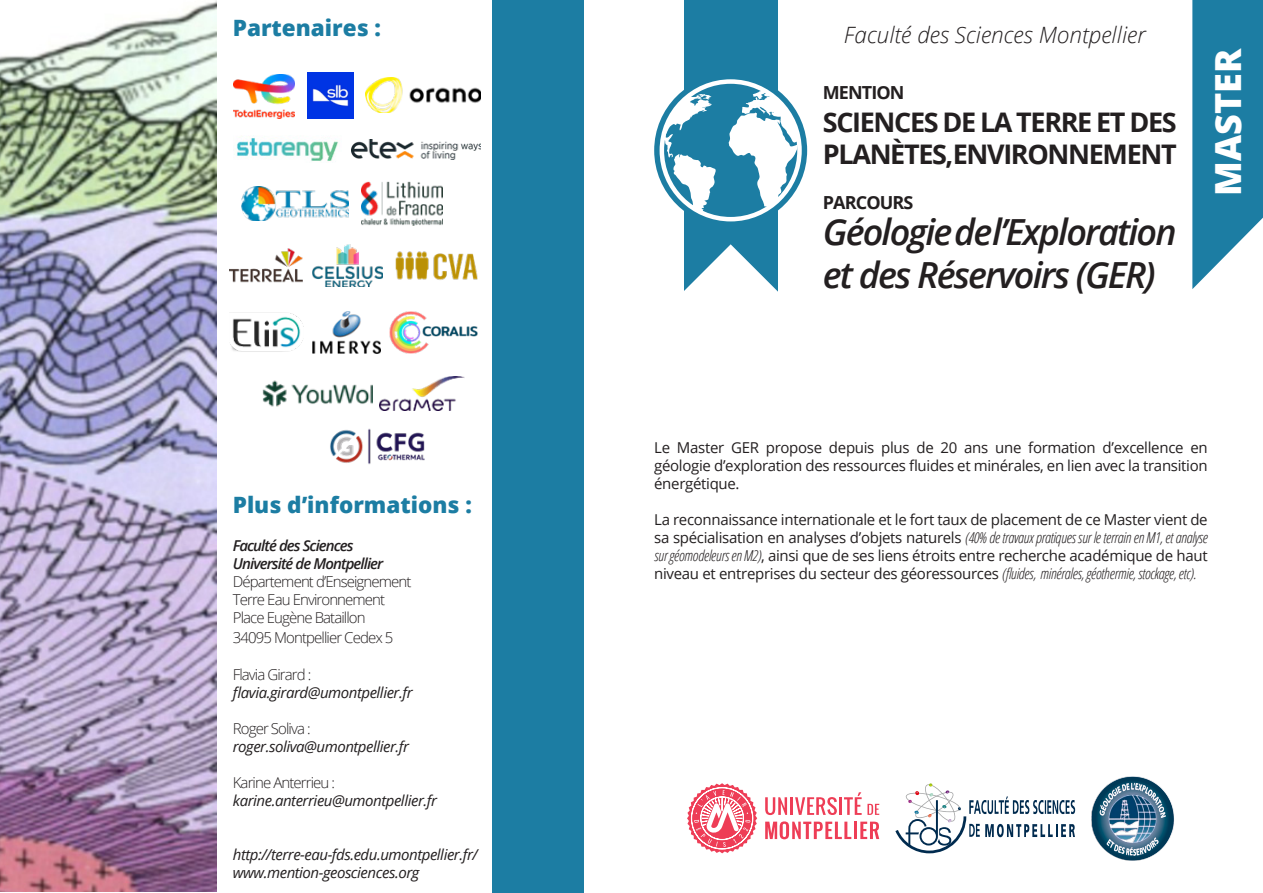
<style>
.page{position:relative;width:1263px;height:893px;background:#fff}
.page>*{position:absolute;margin:0;border:0;box-sizing:border-box;transform-origin:0 0}
.t1{font:italic 600 36px/43.2px "Open Sans";letter-spacing:-.05em;color:#231f20}
.t2{font:800 36px "Open Sans";color:#fff}
.t3{font:700 27px/32.4px "Open Sans";letter-spacing:-.05em;color:#231f20}
.t4{font:800 22.5px "Open Sans";color:#1c7da3}
.t5{font:italic 300 22.5px "Open Sans";color:#231f20}
.t6{font:700 18px "Open Sans";letter-spacing:-.05em;color:#231f20}
.t7{font:15px/18px "Open Sans";letter-spacing:-.02em;color:#231f20;text-align:justify}
.t8{font:italic 15px "Open Sans";letter-spacing:-.03em;color:#231f20}
.t9{font:300 15px "Open Sans";letter-spacing:-.06em;color:#231f20}
.t10{font:italic 600 15px "Open Sans";letter-spacing:-.06em;color:#231f20}
.s1{font-weight:300;font-style:italic;font-stretch:condensed}
</style>
<div class="page">
<div style="left:492px;top:0;width:91px;height:893px;background:#1c7da3"></div>
<svg style="left:1192px;top:0;width:71px;height:289px;background:#398dae"></svg>
<div style="left:684px;top:0;width:94px;height:292px;background:#1c7da3"></div>
<svg style="left:684px;top:244px;width:94px;height:48px"></svg>
<div style="left:654px;top:74px;width:153px;height:153px;background:#1c7da3;border-radius:50%"></div>
<svg style="left:660px;top:79px;width:142px;height:142px"></svg>
<hr style="left:839px;top:797px;width:3px;height:18px;background:#ee3d56">
<hr style="left:854px;top:822px;width:3px;height:17px;background:#ee3d56">
<svg style="left:860px;top:822px;width:19px;height:17px"></svg>
<svg style="left:844px;top:792px;width:35px;height:23px"></svg>
<svg style="left:795px;top:797px;width:42px;height:18px"></svg>
<svg style="left:765px;top:797px;width:22px;height:18px"></svg>
<hr style="left:790px;top:797px;width:3px;height:18px;background:#ee3d56">
<svg style="left:765px;top:821px;width:86px;height:18px"></svg>
<svg style="left:687px;top:783px;width:70px;height:70px"></svg>
<img style="left:1091px;top:776px;width:83px;height:84px">
<svg style="left:895px;top:783px;width:180px;height:70px"></svg>
<img style="left:233px;top:74px;width:62px;height:44px">
<img style="left:307px;top:72px;width:46px;height:46px">
<img style="left:366px;top:78px;width:115px;height:35px">
<img style="left:236px;top:137px;width:103px;height:25px">
<img style="left:351px;top:139px;width:130px;height:20px">
<img style="left:242px;top:187px;width:107px;height:34px">
<img style="left:362px;top:181px;width:80px;height:45px">
<img style="left:230px;top:249px;width:72px;height:34px">
<img style="left:312px;top:244px;width:71px;height:43px">
<img style="left:395px;top:251px;width:82px;height:29px">
<img style="left:230px;top:312px;width:73px;height:40px">
<img style="left:313px;top:311px;width:67px;height:42px">
<img style="left:390px;top:311px;width:87px;height:42px">
<img style="left:262px;top:380px;width:111px;height:27px">
<img style="left:380px;top:377px;width:85px;height:33px">
<img style="left:330px;top:428px;width:95px;height:37px">
<img style="left:0;top:0;width:216px;height:891px">
<p class="t4" style="left:233px;top:10px;width:150px">Partenaires :</p>
<p class="t4" style="left:233px;top:488px;width:240px">Plus d’informations :</p>
<p class="t10" style="left:233px;top:535px;width:122px">Faculté des Sciences</p>
<p class="t10" style="left:233px;top:553px;width:152px">Université de Montpellier</p>
<p class="t9" style="left:233px;top:571px;width:180px">Département d’Enseignement</p>
<p class="t9" style="left:233px;top:589px;width:154px">Terre Eau Environnement</p>
<p class="t9" style="left:233px;top:607px;width:134px">Place Eugène Bataillon</p>
<p class="t9" style="left:233px;top:627px;width:162px">34095 Montpellier Cedex 5</p>
<p class="t9" style="left:233px;top:665px;width:80px">Flavia Girard :</p>
<p class="t8" style="left:233px;top:683px;width:181px">flavia.girard@umontpellier.fr</p>
<p class="t9" style="left:233px;top:719px;width:79px">Roger Soliva :</p>
<p class="t8" style="left:233px;top:737px;width:178px">roger.soliva@umontpellier.fr</p>
<p class="t9" style="left:233px;top:773px;width:104px">Karine Anterrieu :</p>
<p class="t8" style="left:233px;top:791px;width:206px">karine.anterrieu@umontpellier.fr</p>
<p class="t8" style="left:233px;top:845px;width:246px">http://terre-eau-fds.edu.umontpellier.fr/</p>
<p class="t8" style="left:233px;top:863px;width:188px">www.mention-geosciences.org</p>
<p class="t5" style="left:844px;top:19px;width:303px">Faculté des Sciences Montpellier</p>
<p class="t6" style="left:823px;top:80px;width:83px">MENTION</p>
<p class="t3" style="left:823px;top:105px;width:355px">SCIENCES DE LA TERRE ET DES<br>PLANÈTES, ENVIRONNEMENT</p>
<p class="t6" style="left:823px;top:190px;width:92px">PARCOURS</p>
<p class="t1" style="left:823px;top:210px;width:355px">Géologie de l’Exploration et des Réservoirs (GER)</p>
<p class="t2" style="left:1200px;top:196px;width:149px;rotate:-90deg">MASTER</p>
<p class="t7" style="left:654px;top:438px;width:555px">Le Master GER propose depuis plus de 20 ans une formation d’excellence en géologie d’exploration des ressources fluides et minérales, en lien avec la transition énergétique.</p>
<p class="t7" style="left:654px;top:510px;width:555px">La reconnaissance internationale et le fort taux de placement de ce Master vient de sa spécialisation en analyses d’objets naturels <span class="s1">(40% de travaux pratiques sur le terrain en M1, et analyse sur géomodeleurs en M2)</span>, ainsi que de ses liens étroits entre recherche académique de haut niveau et entreprises du secteur des géoressources <span class="s1">(fluides, minérales, géothermie, stockage, etc).</span></p>
</div>
